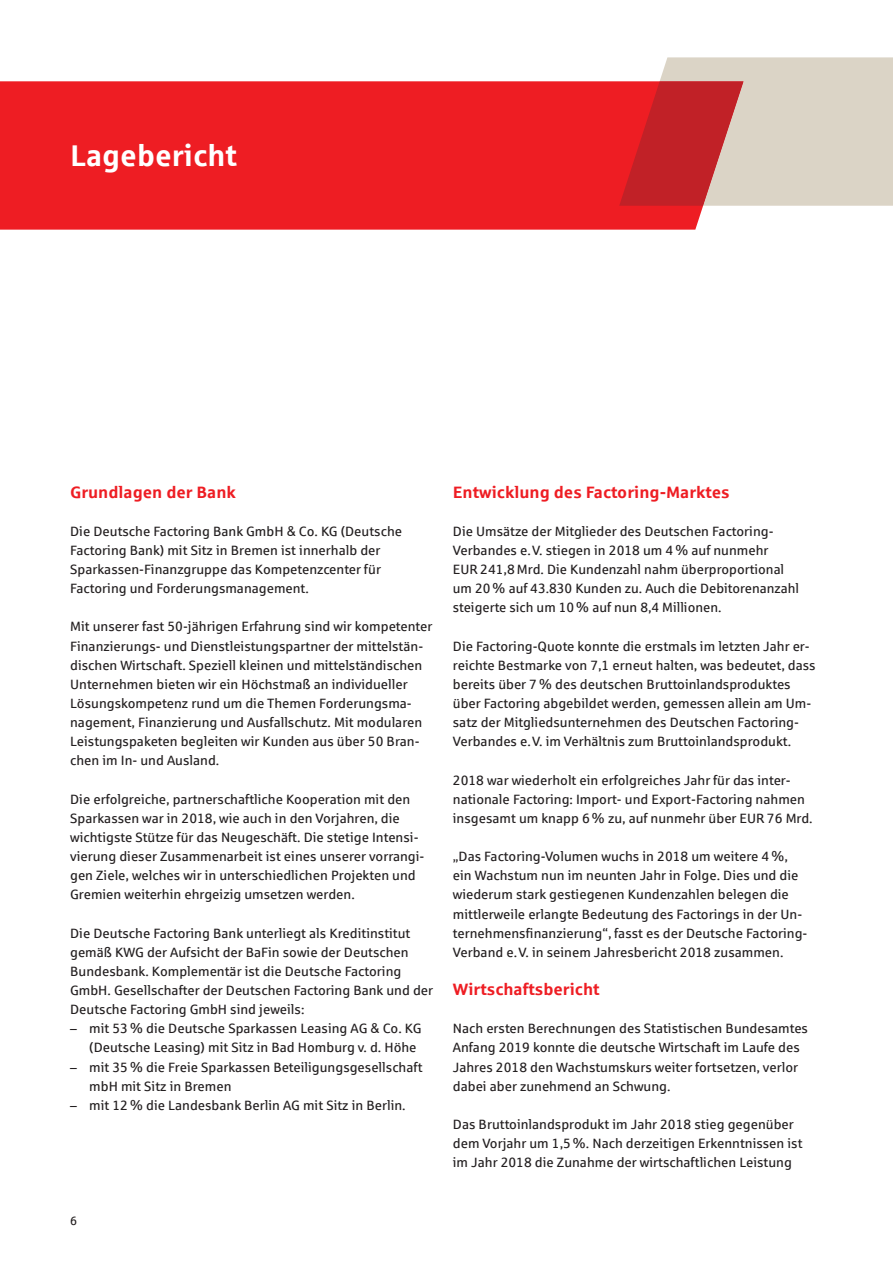
<style>
.page{position:relative;width:893px;height:1263px;background:#fff}
.page>*{position:absolute;margin:0;border:0;box-sizing:border-box;transform-origin:0 0}
.t1{font:700 30px "Sparkasse Rg";color:#fff}
.t2{font:700 16.5px "Sparkasse Rg";color:#ee1d23}
.t3{font:13.5px/19.2px "Sparkasse Rg";color:#231f20}
.t4{font:12px "Sparkasse Rg";color:#231f20}
</style>
<div class="page">
<div style="left:0;top:81px;width:703px;height:149px;background:#ee1d23"></div>
<svg style="left:619px;top:57px;width:274px;height:149px;background:#d69b94"></svg>
<h1 class="t1" style="left:70px;top:136px;width:168px">Lagebericht</h1>
<p class="t2" style="left:70px;top:481px;width:167px">Grundlagen der Bank</p>
<p class="t3" style="left:70px;top:521px;width:333px">Die Deutsche Factoring Bank GmbH &amp; Co. KG ( Deutsche Factoring Bank) mit Sitz in Bremen ist innerhalb der Sparkassen-Finanzgruppe das Kompetenzcenter für Factoring und Forderungsmanagement.</p>
<p class="t3" style="left:70px;top:617px;width:364px">Mit unserer fast 50-jährigen Erfahrung sind wir kompetenter Finanzierungs- und Dienstleistungspartner der mittelstän&shy;dischen Wirtschaft. Speziell kleinen und mittelständischen Unternehmen bieten wir ein Höchstmaß an individueller Lösungskompetenz rund um die Themen Forderungsma&shy;nagement, Finanzierung und Ausfallschutz. Mit modularen Leistungspaketen begleiten wir Kunden aus über 50 Bran&shy;chen im In- und Ausland.</p>
<p class="t3" style="left:70px;top:789px;width:356px">Die erfolgreiche, partnerschaftliche Kooperation mit den Sparkassen war in 2018, wie auch in den Vorjahren, die wichtigste Stütze für das Neugeschäft. Die stetige Intensi&shy;vierung dieser Zusammenarbeit ist eines unserer vorrangi&shy;gen Ziele, welches wir in unterschiedlichen Projekten und Gremien weiterhin ehrgeizig umsetzen werden.</p>
<p class="t3" style="left:70px;top:923px;width:365px">Die Deutsche Factoring Bank unterliegt als Kreditinstitut gemäß KWG der Aufsicht der BaFin sowie der Deutschen Bundesbank. Komplementär ist die Deutsche Factoring GmbH. Gesellschafter der Deutschen Factoring Bank und der Deutsche Factoring GmbH sind jeweils:</p>
<p class="t3" style="left:89px;top:1019px;width:334px;text-indent:-19px">– mit 53 % die Deutsche Sparkassen Leasing AG &amp; Co. KG (Deutsche Leasing) mit Sitz in Bad Homburg v. d. Höhe</p>
<p class="t3" style="left:89px;top:1057px;width:335px;text-indent:-19px">– mit 35 % die Freie Sparkassen Beteiligungsgesellschaft mbH mit Sitz in Bremen</p>
<p class="t3" style="left:70px;top:1095px;width:337px">– mit 12 % die Landesbank Berlin AG mit Sitz in Berlin.</p>
<p class="t4" style="left:70px;top:1213px;width:8px">6</p>
<p class="t2" style="left:453px;top:481px;width:278px">Entwicklung des Factoring-Marktes</p>
<p class="t3" style="left:453px;top:521px;width:348px">Die Umsätze der Mitglieder des Deutschen Factoring-<br>Ver bandes e. V. stiegen in 2018 um 4 % auf nun mehr<br>EUR 241,8 Mrd. Die Kundenzahl nahm überpropor tional um 20 % auf 43.830 Kunden zu. Auch die Debitorenanzahl steigerte sich um 10 % auf nun 8,4 Millionen.</p>
<p class="t3" style="left:453px;top:636px;width:364px">Die Factoring-Quote konnte die erstmals im letzten Jahr er&shy;reichte Bestmarke von 7,1 erneut halten, was bedeutet, dass bereits über 7 % des deutschen Bruttoinlandsproduktes über Factoring abgebildet werden, gemessen allein am Um&shy;satz der Mitgliedsunternehmen des Deutschen Factoring-Verbandes e. V. im Verhältnis zum Bruttoinlandsprodukt.</p>
<p class="t3" style="left:453px;top:770px;width:361px">2018 war wiederholt ein erfolgreiches Jahr für das inter&shy;nationale Factoring: Import- und Export-Factoring nahmen insgesamt um knapp 6 % zu, auf nunmehr über EUR 76 Mrd.</p>
<p class="t3" style="left:453px;top:846px;width:356px">„Das Factoring-Volumen wuchs in 2018 um weitere 4 %, ein Wachstum nun im neunten Jahr in Folge. Dies und die wiederum stark gestiegenen Kundenzahlen belegen die mittlerweile erlangte Bedeutung des Factorings in der Un&shy;ternehmensfinanzierung“, fasst es der Deutsche Factoring-Verband e. V. in seinem Jahresbericht 2018 zusammen.</p>
<p class="t2" style="left:453px;top:979px;width:148px">Wirtschaftsbericht</p>
<p class="t3" style="left:453px;top:1019px;width:357px">Nach ersten Berechnungen des Statistischen Bundesamtes Anfang 2019 konnte die deutsche Wirtschaft im Laufe des Jahres 2018 den Wachstumskurs weiter fortsetzen, verlor dabei aber zunehmend an Schwung.</p>
<p class="t3" style="left:453px;top:1114px;width:351px">Das Bruttoinlandsprodukt im Jahr 2018 stieg gegenüber dem Vorjahr um 1,5 %. Nach derzeitigen Erkenntnissen ist im Jahr 2018 die Zunahme der wirtschaftlichen Leistung</p>
</div>
